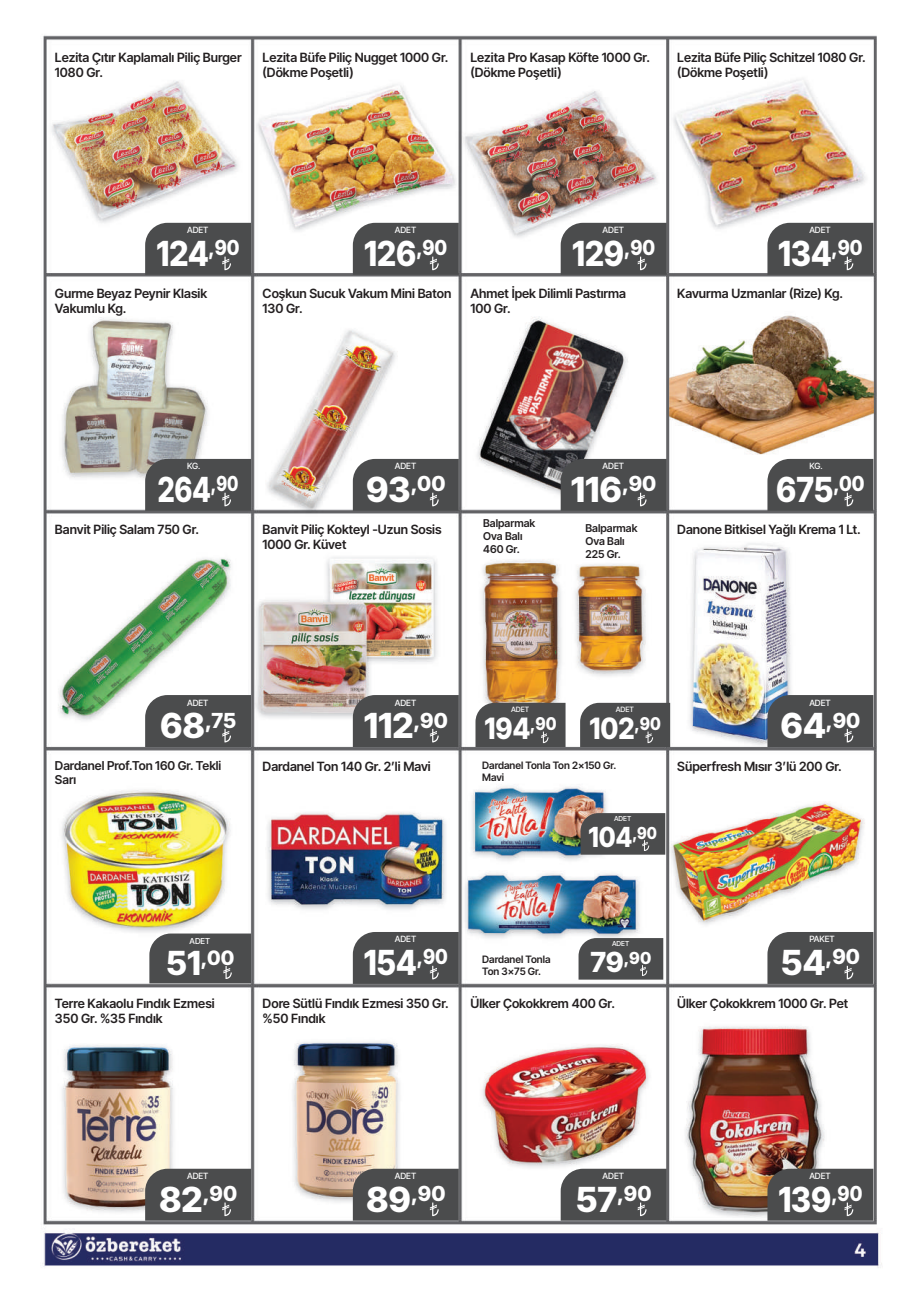
<style>
.page{position:relative;width:919px;height:1289px;background:#fff}
.page>*{position:absolute;margin:0;border:0;box-sizing:border-box;transform-origin:0 0}
.t1{font:34.5px "Inter Tight";color:#fff;scale:.9 1}
.t2{font:34.5px "Inter Tight";color:#fff}
.t3{font:34.5px "Inter Tight";color:#fff;scale:.8 1}
.t4{font:29.4px "Inter Tight";color:#fff;scale:.9 1}
.t5{font:27.6px "Inter Tight";color:#fff;scale:.9 1}
.t6{font:20.7px "Inter Tight";color:#fff}
.t7{font:19.95px "Inter Tight";color:#fff}
.t8{font:16.65px "Inter Tight";color:#fff}
.t9{font:12.75px/15.3px "Inter Tight";color:#231f20}
.t10{font:12.3px/14.7px "Inter Tight";color:#231f20}
.t11{font:10.8px/13px "Inter Tight";color:#231f20}
.t12{font:10.2px/12.3px "Inter Tight";color:#231f20}
.t13{font:8.55px "Inter Tight";color:#fff}
.t14{font:8.25px "Inter Tight";color:#fff}
.t15{font:7.35px "Inter Tight";color:#fff}
.t16{font:6.9px "Inter Tight";color:#fff}
.s1{font-size:34.5px}
.s2{font-size:33.15px}
.s3{font-size:27.6px}
</style>
<div class="page">
<img style="left:42px;top:35px;width:840px;height:1233px">
<div style="left:145px;top:223px;width:106px;height:52px;background:#4b4c4d"></div>
<div style="left:353px;top:223px;width:106px;height:52px;background:#4b4c4d"></div>
<div style="left:560px;top:223px;width:106px;height:52px;background:#4b4c4d"></div>
<div style="left:767px;top:223px;width:106px;height:52px;background:#4b4c4d"></div>
<div style="left:145px;top:459px;width:106px;height:52px;background:#4b4c4d"></div>
<div style="left:353px;top:459px;width:106px;height:52px;background:#4b4c4d"></div>
<div style="left:560px;top:459px;width:106px;height:52px;background:#4b4c4d"></div>
<div style="left:767px;top:459px;width:106px;height:52px;background:#4b4c4d"></div>
<div style="left:145px;top:695px;width:106px;height:52px;background:#4b4c4d"></div>
<div style="left:353px;top:695px;width:106px;height:52px;background:#4b4c4d"></div>
<div style="left:580px;top:702px;width:90px;height:45px;background:#4b4c4d"></div>
<div style="left:475px;top:702px;width:90px;height:45px;background:#4b4c4d"></div>
<div style="left:767px;top:695px;width:106px;height:52px;background:#4b4c4d"></div>
<div style="left:353px;top:932px;width:106px;height:51px;background:#4b4c4d"></div>
<div style="left:578px;top:938px;width:85px;height:41px;background:#4b4c4d"></div>
<div style="left:580px;top:813px;width:85px;height:41px;background:#4b4c4d"></div>
<div style="left:767px;top:932px;width:106px;height:51px;background:#4b4c4d"></div>
<div style="left:145px;top:1168px;width:106px;height:52px;background:#4b4c4d"></div>
<div style="left:353px;top:1168px;width:106px;height:52px;background:#4b4c4d"></div>
<div style="left:560px;top:1168px;width:106px;height:52px;background:#4b4c4d"></div>
<div style="left:767px;top:1168px;width:106px;height:52px;background:#4b4c4d"></div>
<div style="left:149px;top:933px;width:102px;height:50px;background:#4b4c4d"></div>
<p class="t9" style="left:55px;top:51px;width:188px">Lezita Çıtır Kaplamalı Piliç Burger<br>1080 Gr.</p>
<p class="t9" style="left:262px;top:51px;width:187px">Lezita Büfe Piliç Nugget 1000 Gr. (Dökme Poşetli)</p>
<p class="t9" style="left:470px;top:51px;width:181px">Lezita Pro Kasap Köfte 1000 Gr. (Dökme Poşetli)</p>
<p class="t9" style="left:677px;top:51px;width:190px">Lezita Büfe Piliç Schitzel 1080 Gr. (Dökme Poşetli)</p>
<p class="t13" style="left:187px;top:227px;width:23px">ADET</p>
<h1 class="t1" style="left:157px;top:240px;width:94px">124<sup>,90</sup></h1>
<p class="t9" style="left:55px;top:287px;width:154px">Gurme Beyaz Peynir Klasik<br>Vakumlu Kg.</p>
<p class="t13" style="left:394px;top:227px;width:23px">ADET</p>
<h1 class="t1" style="left:364px;top:240px;width:94px">126<sup>,90</sup></h1>
<p class="t9" style="left:262px;top:287px;width:190px">Coşkun Sucuk Vakum Mini Baton<br>130 Gr.</p>
<p class="t13" style="left:602px;top:227px;width:23px">ADET</p>
<h1 class="t1" style="left:572px;top:240px;width:94px">129<sup>,90</sup></h1>
<p class="t9" style="left:470px;top:287px;width:157px">Ahmet İpek Dilimli Pastırma<br>100 Gr.</p>
<p class="t13" style="left:809px;top:227px;width:23px">ADET</p>
<h1 class="t1" style="left:778px;top:240px;width:95px">134<sup>,90</sup></h1>
<p class="t9" style="left:677px;top:287px;width:167px">Kavurma Uzmanlar (Rize) Kg.</p>
<p class="t13" style="left:187px;top:463px;width:15px">KG.</p>
<h1 class="t3" style="left:158px;top:476px;width:102px">264<sup>,90</sup></h1>
<p class="t9" style="left:55px;top:523px;width:146px">Banvit Piliç Salam 750 Gr.</p>
<p class="t13" style="left:394px;top:463px;width:23px">ADET</p>
<h3 class="t6" style="left:366px;top:476px;width:81px"><span class="s1">93</span>,00</h3>
<p class="t9" style="left:262px;top:523px;width:180px">Banvit Piliç Kokteyl -Uzun Sosis<br>1000 Gr. Küvet</p>
<p class="t11" style="left:483px;top:517px;width:54px">Balparmak<br>Ova Balı<br>460 Gr.</p>
<p class="t13" style="left:602px;top:463px;width:23px">ADET</p>
<h1 class="t2" style="left:571px;top:476px;width:87px">116<sup>,90</sup></h1>
<p class="t11" style="left:585px;top:522px;width:54px">Balparmak<br>Ova Balı<br>225 Gr.</p>
<p class="t13" style="left:809px;top:463px;width:15px">KG.</p>
<h1 class="t1" style="left:776px;top:476px;width:100px">675<sup>,00</sup></h1>
<p class="t9" style="left:677px;top:523px;width:185px">Danone Bitkisel Yağlı Krema 1 Lt.</p>
<p class="t13" style="left:187px;top:699px;width:23px">ADET</p>
<h3 class="t6" style="left:160px;top:712px;width:78px"><span class="s1">68</span>,75</h3>
<p class="t10" style="left:55px;top:759px;width:168px">Dardanel Prof.Ton 160 Gr. Tekli<br>Sarı</p>
<p class="t13" style="left:394px;top:699px;width:23px">ADET</p>
<h1 class="t2" style="left:364px;top:712px;width:86px">112<sup>,90</sup></h1>
<p class="t9" style="left:262px;top:760px;width:170px">Dardanel Ton 140 Gr. 2ʼli Mavi</p>
<p class="t15" style="left:511px;top:706px;width:20px">ADET</p>
<h2 class="t4" style="left:484px;top:718px;width:81px">194<sup>,90</sup></h2>
<p class="t15" style="left:615px;top:706px;width:20px">ADET</p>
<h2 class="t4" style="left:589px;top:718px;width:81px">102<sup>,90</sup></h2>
<p class="t12" style="left:482px;top:760px;width:136px">Dardanel Tonla Ton 2×150 Gr.<br>Mavi</p>
<p class="t16" style="left:614px;top:816px;width:19px">ADET</p>
<h3 class="t5" style="left:588px;top:827px;width:78px">104<sup>,90</sup></h3>
<p class="t13" style="left:809px;top:699px;width:23px">ADET</p>
<h3 class="t6" style="left:780px;top:712px;width:81px"><span class="s1">64</span>,90</h3>
<p class="t9" style="left:677px;top:760px;width:166px">Süperfresh Mısır 3ʼlü 200 Gr.</p>
<p class="t14" style="left:189px;top:937px;width:22px">ADET</p>
<h3 class="t7" style="left:166px;top:950px;width:70px"><span class="s2">51</span>,00</h3>
<p class="t9" style="left:55px;top:996px;width:161px">Terre Kakaolu Fındık Ezmesi<br>350 Gr. %35 Fındık</p>
<p class="t13" style="left:394px;top:936px;width:23px">ADET</p>
<h1 class="t1" style="left:364px;top:949px;width:95px">154<sup>,90</sup></h1>
<p class="t9" style="left:262px;top:996px;width:188px">Dore Sütlü Fındık Ezmesi 350 Gr. %50 Fındık</p>
<p class="t16" style="left:612px;top:941px;width:19px">ADET</p>
<p class="t12" style="left:482px;top:953px;width:70px">Dardanel Tonla</p>
<h3 class="t8" style="left:590px;top:951px;width:62px"><span class="s3">79</span>,90</h3>
<p class="t12" style="left:482px;top:966px;width:60px">Ton 3×75 Gr.</p>
<p class="t9" style="left:470px;top:996px;width:146px">Ülker Çokokkrem 400 Gr.</p>
<p class="t13" style="left:809px;top:936px;width:27px">PAKET</p>
<h3 class="t6" style="left:780px;top:949px;width:81px"><span class="s1">54</span>,90</h3>
<p class="t9" style="left:677px;top:996px;width:172px">Ülker Çokokkrem 1000 Gr. Pet</p>
<p class="t13" style="left:187px;top:1172px;width:23px">ADET</p>
<h3 class="t6" style="left:159px;top:1186px;width:80px"><span class="s1">82</span>,90</h3>
<p class="t13" style="left:394px;top:1172px;width:23px">ADET</p>
<h3 class="t6" style="left:366px;top:1186px;width:81px"><span class="s1">89</span>,90</h3>
<p class="t13" style="left:602px;top:1172px;width:23px">ADET</p>
<h3 class="t6" style="left:575px;top:1186px;width:77px"><span class="s1">57</span>,90</h3>
<p class="t13" style="left:809px;top:1172px;width:23px">ADET</p>
<h1 class="t1" style="left:778px;top:1186px;width:95px">139<sup>,90</sup></h1>
</div>
